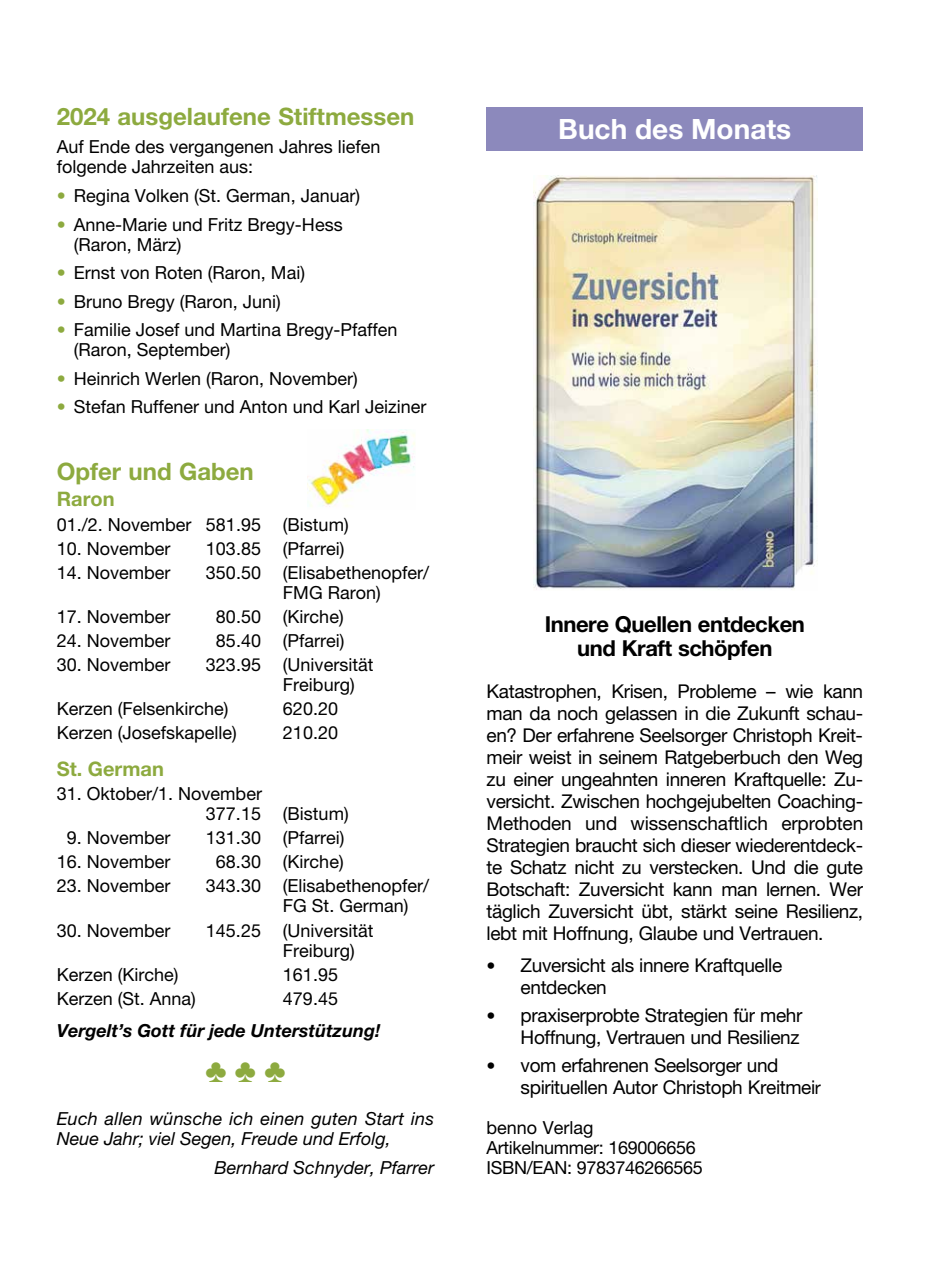
<style>
.page{position:relative;width:942px;height:1276px;background:#fff}
.page>*{position:absolute;margin:0;border:0;box-sizing:border-box;transform-origin:0 0}
.t1{font:700 28px "Helvetica Neue LT Pro";color:#fff}
.t2{font:28px "Zapf Dingbats ITC";color:#8daa3f}
.t3{font:700 24px "Helvetica Neue LT Pro";color:#8daa3f}
.t4{font:700 22px/24px "Helvetica Neue LT Pro";letter-spacing:-.02em;color:#000;text-align:center}
.t5{font:700 20px "Helvetica Neue LT Pro";color:#8daa3f}
.t6{font:19px/22px "Helvetica Neue LT Pro";letter-spacing:-.02em;color:#000}
.t7{font:18px/20px "Helvetica Neue LT Pro";color:#000}
.t8{font:italic 18px/20px "Helvetica Neue LT Pro";color:#000}
.t9{font:18px/20px "Helvetica Neue LT Pro";letter-spacing:-.02em;color:#000}
.t10{font:italic 700 18px "Helvetica Neue LT Pro";color:#000}
.s1{color:#8daa3f}
.s2{font-size:18px}
</style>
<div class="page">
<img style="left:307px;top:430px;width:108px;height:77px">
<div style="left:486px;top:108px;width:376px;height:43px;background:#8c89bc"></div>
<img style="left:533px;top:175px;width:283px;height:415px">
<h2 class="t3" style="left:57px;top:101px;width:359px">2024 ausgelaufene Stiftmessen</h2>
<p class="t7" style="left:57px;top:137px;width:325px">Auf Ende des vergangenen Jahres liefen folgende Jahrzeiten aus:</p>
<p class="t7" style="left:57px;top:185px;width:305px"><span class="s1">•</span> Regina Volken (St. German, Januar)</p>
<p class="t7" style="left:74px;top:214px;width:270px;text-indent:-17px"><span class="s1">•</span> Anne-Marie und Fritz Bregy-Hess (Raron, März)</p>
<p class="t7" style="left:57px;top:262px;width:250px"><span class="s1">•</span> Ernst von Roten (Raron, Mai)</p>
<p class="t7" style="left:57px;top:291px;width:226px"><span class="s1">•</span> Bruno Bregy (Raron, Juni)</p>
<p class="t7" style="left:74px;top:319px;width:325px;text-indent:-17px"><span class="s1">•</span> Familie Josef und Martina Bregy-Pfaffen (Raron, September)</p>
<p class="t7" style="left:57px;top:368px;width:302px"><span class="s1">•</span> Heinrich Werlen (Raron, November)</p>
<p class="t7" style="left:57px;top:397px;width:371px"><span class="s1">•</span> Stefan Ruffener und Anton und Karl Jeiziner</p>
<h2 class="t3" style="left:57px;top:457px;width:198px">Opfer und Gaben</h2>
<p class="t5" style="left:57px;top:487px;width:59px">Raron</p>
<p class="t7" style="left:57px;top:514px;width:293px">01./2. November 581.95 (Bistum)</p>
<p class="t7" style="left:57px;top:538px;width:115px">10. November</p>
<p class="t7" style="left:206px;top:538px;width:140px">103.85 (Pfarrei)</p>
<p class="t7" style="left:57px;top:562px;width:115px">14. November</p>
<p class="t7" style="left:283px;top:562px;width:147px;text-indent:-77px">350.50 (Elisabethenopfer/<br>FMG Raron)</p>
<p class="t7" style="left:57px;top:606px;width:115px">17. November</p>
<p class="t7" style="left:216px;top:606px;width:129px">80.50 (Kirche)</p>
<p class="t7" style="left:57px;top:630px;width:115px">24. November</p>
<p class="t7" style="left:216px;top:630px;width:130px">85.40 (Pfarrei)</p>
<p class="t7" style="left:57px;top:654px;width:115px">30. November</p>
<p class="t7" style="left:283px;top:654px;width:92px;text-indent:-77px">323.95 (Universität<br>Freiburg)</p>
<p class="t7" style="left:57px;top:698px;width:173px">Kerzen (Felsenkirche)</p>
<p class="t7" style="left:283px;top:698px;width:57px">620.20</p>
<p class="t7" style="left:57px;top:722px;width:181px">Kerzen (Josefskapelle)</p>
<p class="t7" style="left:283px;top:722px;width:57px">210.20</p>
<p class="t5" style="left:57px;top:756px;width:109px">St. German</p>
<p class="t7" style="left:206px;top:783px;width:144px;text-indent:-149px">31. Oktober/1. November<br>377.15 (Bistum)</p>
<p class="t7" style="left:67px;top:827px;width:105px">9. November</p>
<p class="t7" style="left:206px;top:827px;width:140px">131.30 (Pfarrei)</p>
<p class="t7" style="left:57px;top:851px;width:115px">16. November</p>
<p class="t7" style="left:216px;top:851px;width:129px">68.30 (Kirche)</p>
<p class="t7" style="left:57px;top:876px;width:115px">23. November</p>
<p class="t7" style="left:283px;top:876px;width:147px;text-indent:-77px">343.30 (Elisabethenopfer/<br>FG St. German)</p>
<p class="t7" style="left:57px;top:920px;width:115px">30. November</p>
<p class="t7" style="left:283px;top:920px;width:92px;text-indent:-77px">145.25 (Universität<br>Freiburg)</p>
<p class="t7" style="left:57px;top:964px;width:123px">Kerzen (Kirche)</p>
<p class="t7" style="left:283px;top:964px;width:57px">161.95</p>
<p class="t7" style="left:57px;top:988px;width:140px">Kerzen (St. Anna)</p>
<p class="t7" style="left:283px;top:988px;width:57px">479.45</p>
<p class="t10" style="left:57px;top:1019px;width:325px">Vergelt’s Gott für jede Unterstützung!</p>
<h1 class="t2" style="left:205px;top:1059px;width:82px">♣ ♣ ♣</h1>
<p class="t8" style="left:57px;top:1108px;width:378px">Euch allen wünsche ich einen guten Start ins<br>Neue Jahr; viel Segen, Freude und Erfolg,</p>
<p class="t8" style="left:214px;top:1157px;width:221px">Bernhard Schnyder, Pfarrer</p>
<h1 class="t1" style="left:558px;top:112px;width:234px">Buch des Monats</h1>
<p class="t4" style="left:544px;top:611px;width:261px">Innere Quellen entdecken und Kraft schöpfen</p>
<p class="t6" style="left:486px;top:680px;width:378px;text-align:justify">Katastrophen, Krisen, Probleme – wie kann man da noch gelassen in die Zukunft schau&shy;en? Der erfahrene Seelsorger Christoph Kreit&shy;meir weist in seinem Ratgeberbuch den Weg zu einer ungeahnten inneren Kraftquelle: Zu&shy;versicht. Zwischen hochgejubelten Coaching-Methoden und wissenschaftlich erprobten Strategien braucht sich dieser wiederentdeck&shy;te Schatz nicht zu verstecken. Und die gute Botschaft: Zuversicht kann man lernen. Wer täglich Zuversicht übt, stärkt seine Resilienz, lebt mit Hoffnung, Glaube und Vertrauen.</p>
<p class="t6" style="left:520px;top:954px;width:263px;text-indent:-34px"><span class="s2">•</span> Zuversicht als innere Kraftquelle entdecken</p>
<p class="t6" style="left:486px;top:1004px;width:317px;text-align:right"><span class="s2">•</span> praxiserprobte Strategien für mehr<br>Hoffnung, Vertrauen und Resilienz</p>
<p class="t6" style="left:520px;top:1054px;width:302px;text-indent:-34px"><span class="s2">•</span> vom erfahrenen Seelsorger und spirituellen Autor Christoph Kreitmei<span class="s2">r</span></p>
<p class="t9" style="left:486px;top:1117px;width:217px">benno Verlag<br>Artikelnummer: 169006656<br>ISBN/EAN: 9783746266565</p>
</div>
